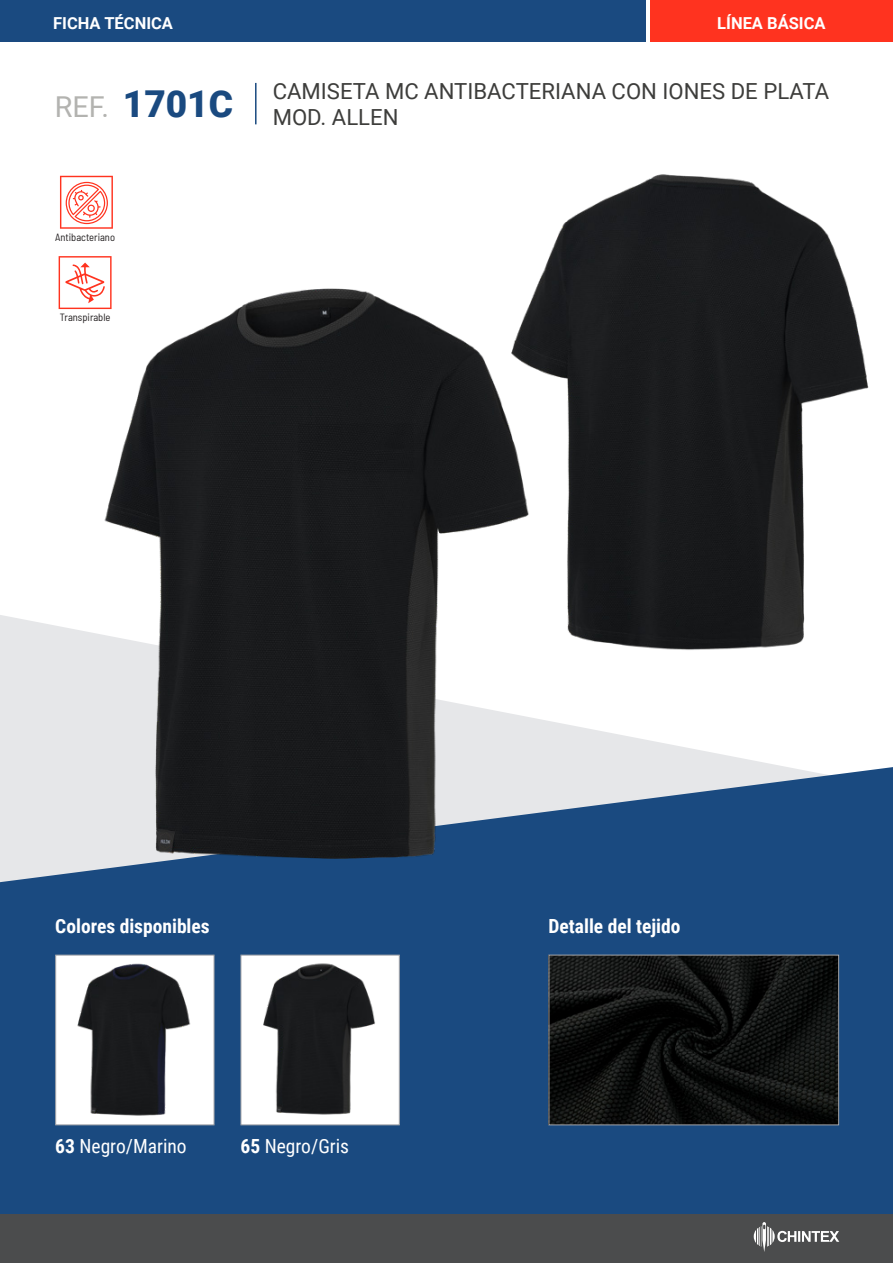
<style>
.page{position:relative;width:893px;height:1263px;background:#fff}
.page>*{position:absolute;margin:0;border:0;box-sizing:border-box;transform-origin:0 0}
.t1{font:28.8px "Roboto";color:#b3b3b0}
.t2{font:22.2px/26.5px "Roboto";color:#3d3d3b}
.t3{font:700 19.5px "Roboto Condensed";color:#fff}
.t4{font:19.5px "Roboto Condensed";color:#fff}
.t5{font:700 16.5px "Roboto";color:#fff}
.t6{font:semi-condensed 10.5px "Barlow";color:#231f20}
.s1{font-weight:700}
</style>
<div class="page">
<svg style="left:0;top:615px;width:775px;height:150px"></svg>
<svg style="left:0;top:765px;width:893px;height:449px;background:#275487"></svg>
<div style="left:0;top:0;width:645px;height:42px;background:#1a4a80"></div>
<div style="left:0;top:1214px;width:893px;height:49px;background:#4b4c4d"></div>
<div style="left:650px;top:0;width:243px;height:42px;background:#ff331f"></div>
<svg style="left:754px;top:1222px;width:85px;height:30px"></svg>
<hr style="left:255px;top:83px;width:2px;height:41px;background:#1a4a80">
<div style="left:55px;top:955px;width:159px;height:170px;background:#fff;border:1px solid #a3a4a8"></div>
<img style="left:551px;top:957px;width:286px;height:166px">
<div style="left:549px;top:955px;width:290px;height:170px;border:1px solid #a3a4a8"></div>
<div style="left:241px;top:955px;width:159px;height:170px;background:#fff;border:1px solid #a3a4a8"></div>
<svg style="left:59px;top:256px;width:53px;height:53px"></svg>
<svg style="left:60px;top:176px;width:53px;height:53px"></svg>
<img style="left:74px;top:272px;width:492px;height:613px">
<img style="left:263px;top:963px;width:112px;height:152px">
<img style="left:77px;top:963px;width:114px;height:153px">
<img style="left:495px;top:174px;width:374px;height:496px">
<p class="t5" style="left:53px;top:11px;width:121px">FICHA TÉCNICA</p>
<p class="t5" style="left:717px;top:11px;width:110px">LÍNEA BÁSICA</p>
<p class="t1" style="left:55px;top:87px;width:56px">REF.</p>
<p class="t2" style="left:123px;top:77px;width:708px;text-indent:150px">CAMISETA MC ANTIBACTERIANA CON IONES DE PLATA<br><sup>1701C</sup> MOD. ALLEN</p>
<p class="t6" style="left:55px;top:229px;width:61px">Antibacteriano</p>
<p class="t6" style="left:60px;top:310px;width:52px">Transpirable</p>
<p class="t3" style="left:55px;top:912px;width:156px">Colores disponibles</p>
<p class="t3" style="left:549px;top:912px;width:134px">Detalle del tejido</p>
<p class="t4" style="left:55px;top:1132px;width:133px"><span class="s1">63</span> Negro/Marino</p>
<p class="t4" style="left:241px;top:1132px;width:110px"><span class="s1">65</span> Negro/Gris</p>
</div>
